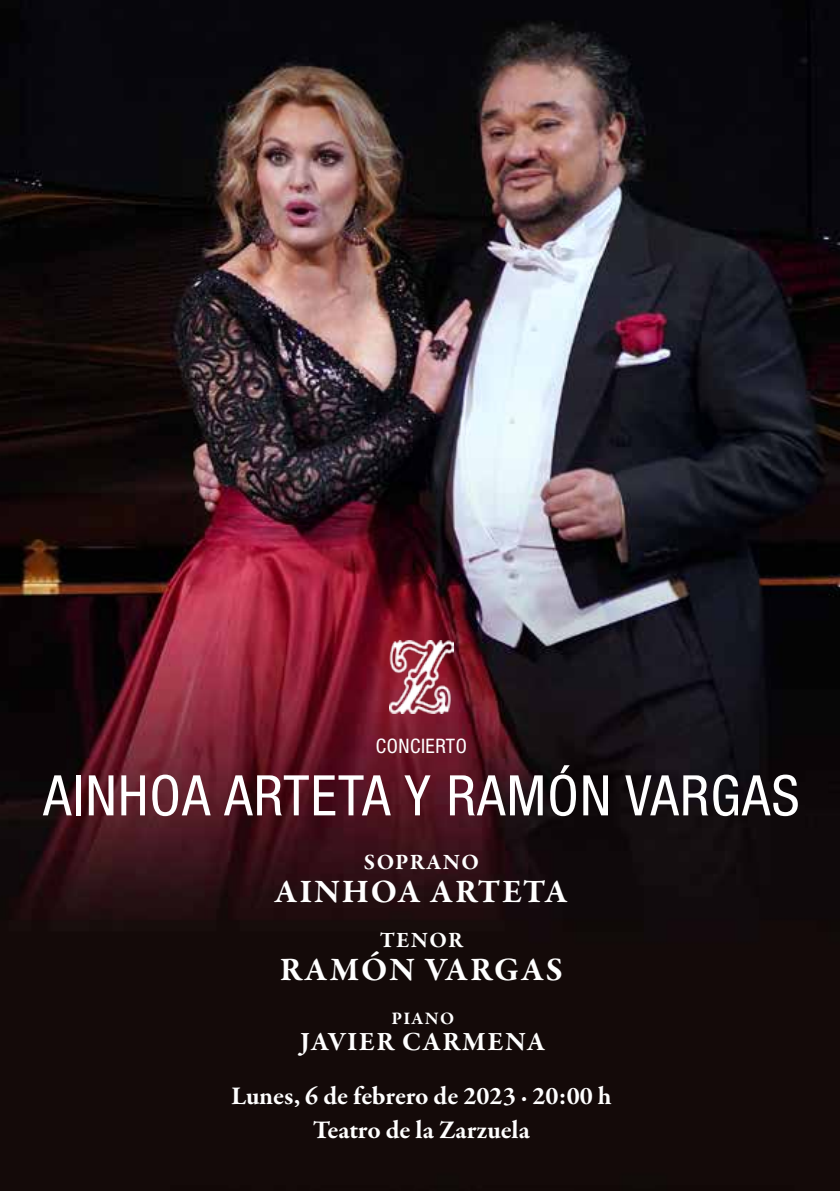
<style>
.page{position:relative;width:840px;height:1191px;background:#fff}
.page>*{position:absolute;margin:0;border:0;box-sizing:border-box;transform-origin:0 0}
.t1{font:condensed 56px "Helvetica Neue LT Std";letter-spacing:.025em;color:#fff}
.t2{font:700 33.4px "Garamond Premr Pro";letter-spacing:.055em;color:#fff}
.t3{font:700 26.8px "Garamond Premr Pro";letter-spacing:.055em;color:#fff}
.t4{font:700 26px "Garamond Premr Pro";color:#fff}
.t5{font:700 22.4px "Garamond Premr Pro";letter-spacing:.055em;color:#fff}
.t6{font:condensed 20px "Helvetica Neue LT Std";letter-spacing:.025em;color:#fff}
.t7{font:700 18px "Garamond Premr Pro";letter-spacing:.065em;color:#fff}
</style>
<div class="page">
<img style="left:0;top:0;width:839px;height:1191px">
<img style="left:389px;top:641px;width:64px;height:72px">
<p class="t6" style="left:376px;top:734px;width:92px">CONCIERTO</p>
<h1 class="t1" style="left:43px;top:763px;width:757px">AINHOA ARTETA Y RAMÓN VARGAS</h1>
<p class="t5" style="left:364px;top:848px;width:116px">SOPRANO</p>
<p class="t2" style="left:275px;top:871px;width:294px">AINHOA ARTETA</p>
<p class="t5" style="left:380px;top:926px;width:84px">TENOR</p>
<p class="t2" style="left:279px;top:949px;width:284px">RAMÓN VARGAS</p>
<p class="t7" style="left:391px;top:1006px;width:64px">PIANO</p>
<p class="t3" style="left:300px;top:1025px;width:246px">JAVIER CARMENA</p>
<p class="t4" style="left:231px;top:1080px;width:382px">Lunes, 6 de febrero de 2023 · 20:00 h</p>
<p class="t4" style="left:313px;top:1114px;width:218px">Teatro de la Zarzuela</p>
</div>
